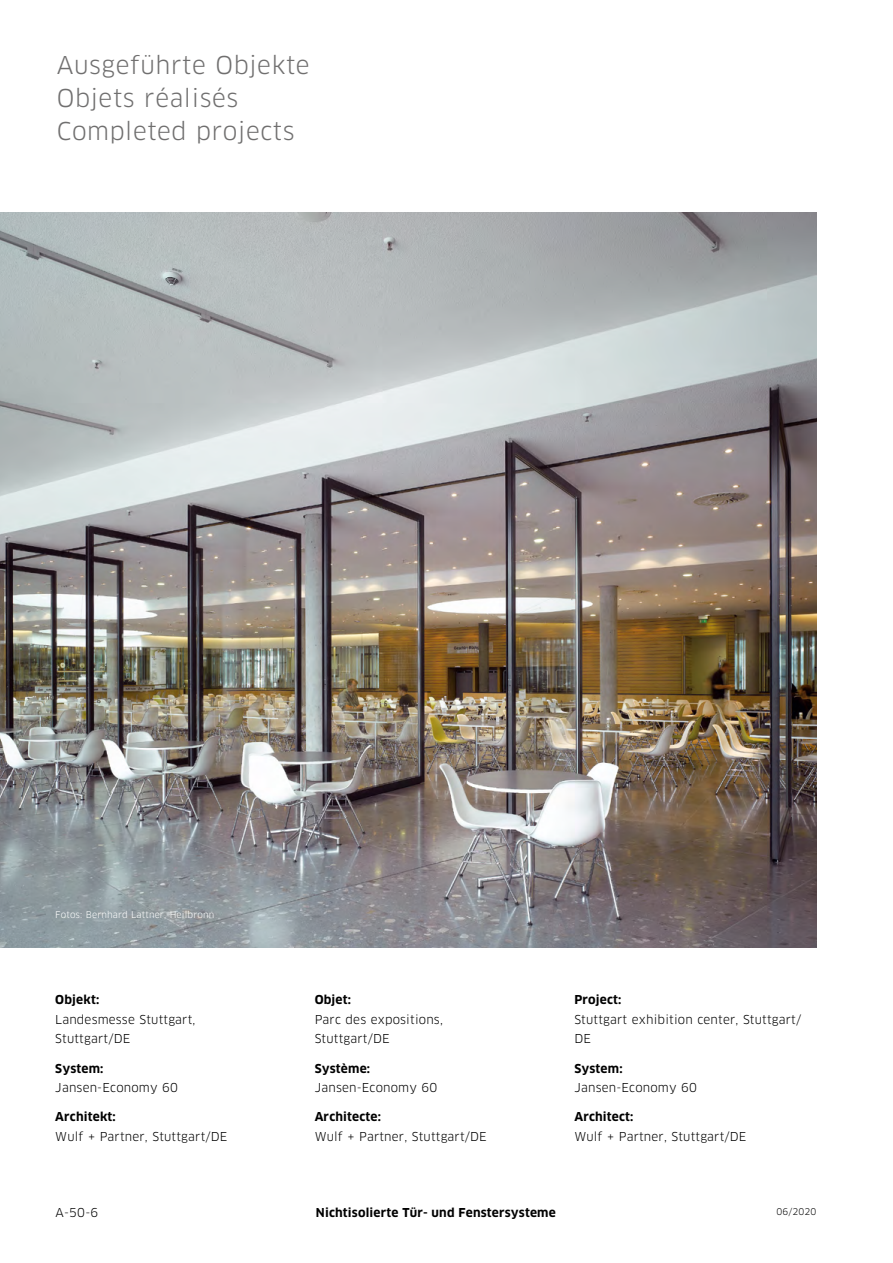
<style>
.page{position:relative;width:893px;height:1263px;background:#fff}
.page>*{position:absolute;margin:0;border:0;box-sizing:border-box;transform-origin:0 0}
.t1{font:24px/33px "Clan Pro";letter-spacing:.025em;color:#706f6f}
.t2{font:12px/19.5px "Clan Pro";letter-spacing:.015em;color:#000}
.t3{font:700 12px "Clan Pro";letter-spacing:.015em;color:#000}
.t4{font:9px "Clan Pro";letter-spacing:.015em;color:#fff}
.t5{font:9px "Clan Pro";letter-spacing:.015em;color:#000}
</style>
<div class="page">
<img style="left:0;top:213px;width:816px;height:734px">
<h1 class="t1" style="left:57px;top:49px;width:254px">Ausgeführte Objekte<br>Objets réalisés<br>Completed projects</h1>
<p class="t4" style="left:55px;top:910px;width:161px">Fotos: Bernhard Lattner, Heilbronn</p>
<p class="t3" style="left:55px;top:993px;width:46px">Objekt:</p>
<p class="t2" style="left:55px;top:1010px;width:142px">Landesmesse Stuttgart,<br>Stuttgart/DE</p>
<p class="t3" style="left:55px;top:1061px;width:50px">System:</p>
<p class="t2" style="left:55px;top:1078px;width:124px">Jansen-Economy 60</p>
<p class="t3" style="left:55px;top:1110px;width:62px">Architekt:</p>
<p class="t2" style="left:55px;top:1127px;width:174px">Wulf + Partner, Stuttgart/DE</p>
<p class="t3" style="left:315px;top:993px;width:38px">Objet:</p>
<p class="t2" style="left:315px;top:1010px;width:130px">Parc des expositions,<br>Stuttgart/DE</p>
<p class="t3" style="left:315px;top:1061px;width:57px">Système:</p>
<p class="t2" style="left:315px;top:1078px;width:124px">Jansen-Economy 60</p>
<p class="t3" style="left:315px;top:1110px;width:68px">Architecte:</p>
<p class="t2" style="left:315px;top:1127px;width:174px">Wulf + Partner, Stuttgart/DE</p>
<p class="t3" style="left:574px;top:993px;width:49px">Project:</p>
<p class="t2" style="left:574px;top:1010px;width:228px">Stuttgart exhibition center, Stuttgart/<br>DE</p>
<p class="t3" style="left:574px;top:1061px;width:50px">System:</p>
<p class="t2" style="left:574px;top:1078px;width:124px">Jansen-Economy 60</p>
<p class="t3" style="left:574px;top:1110px;width:61px">Architect:</p>
<p class="t2" style="left:574px;top:1127px;width:174px">Wulf + Partner, Stuttgart/DE</p>
<p class="t2" style="left:56px;top:1203px;width:44px">A-50-6</p>
<p class="t3" style="left:316px;top:1206px;width:241px">Nichtisolierte Tür- und Fenstersysteme</p>
<p class="t5" style="left:776px;top:1206px;width:41px">06/2020</p>
</div>
